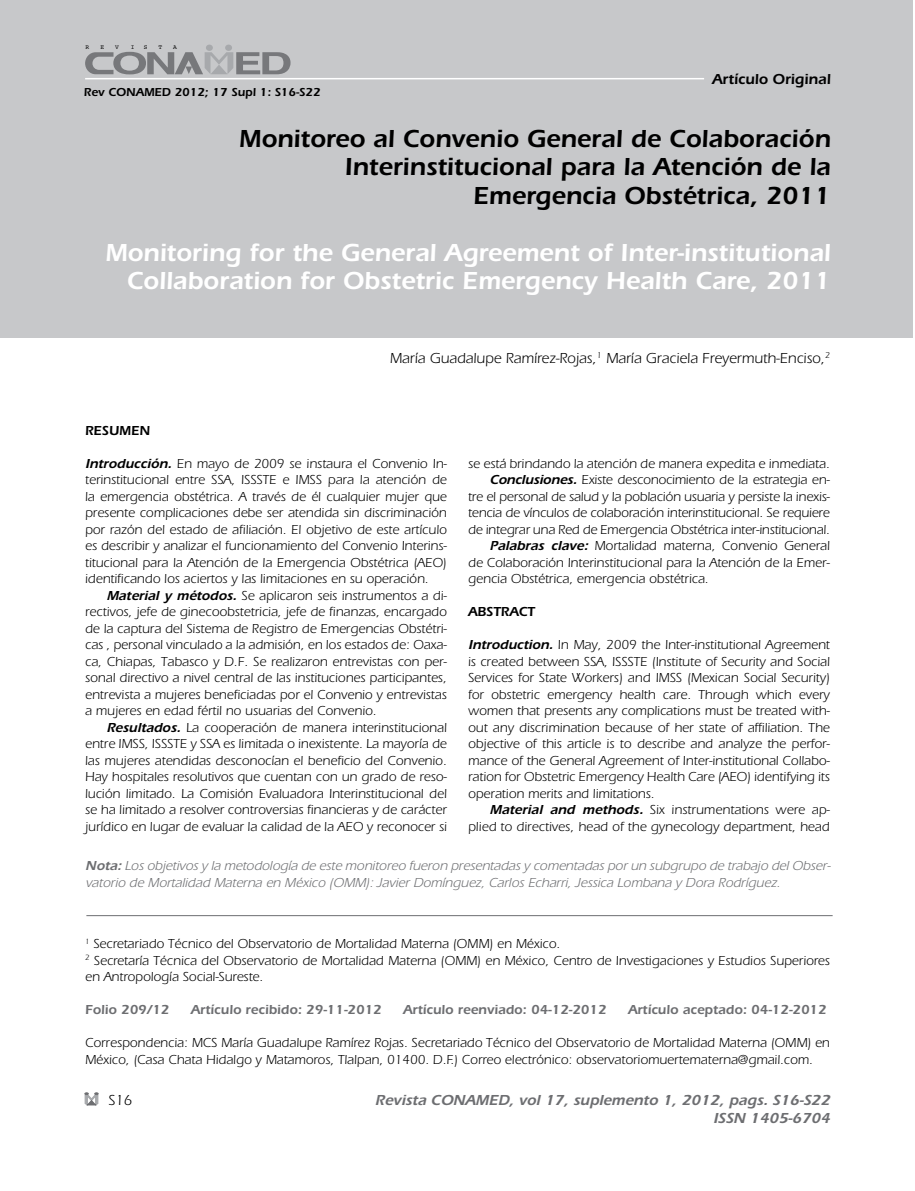
<style>
.page{position:relative;width:915px;height:1191px;background:#fff}
.page>*{position:absolute;margin:0;border:0;box-sizing:border-box;transform-origin:0 0}
.t1{font:600 25.5px/28.5px "Itc Eras";color:#fff;text-align:right}
.t2{font:600 25.5px/28.5px "Itc Eras";color:#000;text-align:right}
.t3{font:15px "Itc Eras";color:#000}
.t4{font:italic 600 15px/18px "Itc Eras";color:#6d6e71;text-align:right}
.t5{font:600 15px "Itc Eras";color:#000}
.t6{font:13.5px/16.5px "Itc Eras";color:#000;text-align:justify}
.t7{font:italic 13.5px/16.5px "Itc Eras";color:#6d6e71}
.t8{font:600 13.5px "Itc Eras";color:#6d6e71}
.t9{font:600 13.5px "Itc Eras";color:#000}
.t10{font:600 12px "Itc Eras";color:#000}
.t11{font:6.3px "Courier";color:#000}
.s1{font-weight:600;font-style:italic}
.s2{font-weight:600}
</style>
<div class="page">
<svg style="left:85px;top:1092px;width:13px;height:13px"></svg>
<div style="left:0;top:0;width:912px;height:337px;background:#c7c8ca"></div>
<div style="left:206px;top:45px;width:7px;height:6px;background:#a7a9ac;border-radius:50%"></div>
<div style="left:225px;top:45px;width:7px;height:6px;background:#a7a9ac;border-radius:50%"></div>
<svg style="left:85px;top:52px;width:205px;height:22px"></svg>
<hr style="left:85px;top:78px;width:618px;height:1px;background:#fff">
<hr style="left:86px;top:915px;width:746px;height:1px;background:#6d6e71">
<p class="t11" style="left:85px;top:42px;width:5px">R</p>
<p class="t11" style="left:100px;top:42px;width:5px">E</p>
<p class="t11" style="left:115px;top:42px;width:5px">V</p>
<p class="t11" style="left:131px;top:42px;width:5px">I</p>
<p class="t11" style="left:144px;top:42px;width:5px">S</p>
<p class="t11" style="left:158px;top:42px;width:5px">T</p>
<p class="t11" style="left:173px;top:42px;width:5px">A</p>
<p class="t10" style="left:84px;top:85px;width:238px">Rev CONAMED 2012; 17 Supl 1: S16-S22</p>
<p class="t5" style="left:712px;top:70px;width:120px">Artículo Original</p>
<h1 class="t2" style="left:239px;top:124px;width:593px">Monitoreo al Convenio General de Colaboración<br>Interinstitucional para la Atención de la<br>Emergencia Obstétrica, 2011</h1>
<h1 class="t1" style="left:105px;top:238px;width:727px">Monitoring for the General Agreement of Inter-institutional<br>Collaboration for Obstetric Emergency Health Care, 2011</h1>
<p class="t3" style="left:389px;top:349px;width:441px">María Guadalupe Ramírez-Rojas,<sup>1</sup> María Graciela Freyermuth-Enciso,<sup>2</sup></p>
<p class="t9" style="left:85px;top:422px;width:19px">Resumen</p>
<p class="t6" style="left:85px;top:455px;width:363px"><span class="s1">Introducción.</span> En mayo de 2009 se instaura el Convenio In&shy;terinstitucional entre SSA, ISSSTE e IMSS para la atención de la emergencia obstétrica. A través de él cualquier mujer que presente complicaciones debe ser atendida sin discriminación por razón del estado de afiliación. El objetivo de este artículo es describir y analizar el funcionamiento del Convenio Interins&shy;titucional para la Atención de la Emergencia Obstétrica (AEO) identificando los aciertos y las limitaciones en su operación.</p>
<p class="t6" style="left:85px;top:587px;width:363px;text-indent:21px"><span class="s1">Material y métodos.</span> Se aplicaron seis instrumentos a di&shy;rectivos, jefe de ginecoobstetricia, jefe de finanzas, encargado de la captura del Sistema de Registro de Emergencias Obstétri&shy;cas , personal vinculado a la admisión, en los estados de: Oaxa&shy;ca, Chiapas, Tabasco y D.F. Se realizaron entrevistas con per&shy;sonal directivo a nivel central de las instituciones participantes, entrevista a mujeres beneficiadas por el Convenio y entrevistas a mujeres en edad fértil no usuarias del Convenio.</p>
<p class="t6" style="left:85px;top:719px;width:363px;text-indent:21px"><span class="s1">Resultados.</span> La cooperación de manera interinstitucional entre IMSS, ISSSTE y SSA es limitada o inexistente. La mayoría de las mujeres atendidas desconocían el beneficio del Convenio.<br>Hay hospitales resolutivos que cuentan con un grado de reso&shy;lución limitado. La Comisión Evaluadora Interinstitucional del se ha limitado a resolver controversias financieras y de carácter jurídico en lugar de evaluar la calidad de la AEO y reconocer si</p>
<p class="t6" style="left:468px;top:455px;width:363px">se está brindando la atención de manera expedita e inmediata.</p>
<p class="t6" style="left:489px;top:472px;width:342px"><span class="s1">Conclusiones.</span> Existe desconocimiento de la estrategia en-</p>
<p class="t6" style="left:468px;top:488px;width:363px">tre el personal de salud y la población usuaria y persiste la inexis-</p>
<p class="t6" style="left:468px;top:505px;width:363px">tencia de vínculos de colaboración interinstitucional. Se requiere</p>
<p class="t6" style="left:468px;top:521px;width:363px">de integrar una Red de Emergencia Obstétrica inter-institucional.</p>
<p class="t6" style="left:489px;top:538px;width:342px"><span class="s1">Palabras clave:</span> Mortalidad materna, Convenio General</p>
<p class="t6" style="left:468px;top:554px;width:363px">de Colaboración Interinstitucional para la Atención de la Emer-</p>
<p class="t6" style="left:468px;top:571px;width:242px">gencia Obstétrica, emergencia obstétrica.</p>
<p class="t9" style="left:468px;top:604px;width:68px">ABSTRACT</p>
<p class="t6" style="left:468px;top:637px;width:363px"><span class="s1">Introduction.</span> In May, 2009 the Inter-institutional Agreement is created between SSA, ISSSTE (Institute of Security and Social Services for State Workers) and IMSS (Mexican Social Security) for obstetric emergency health care. Through which every women that presents any complications must be treated with&shy;out any discrimination because of her state of affiliation. The objective of this article is to describe and analyze the perfor&shy;mance of the General Agreement of Inter-institutional Collabo&shy;ration for Obstetric Emergency Health Care (AEO) identifying its operation merits and limitations.</p>
<p class="t6" style="left:468px;top:802px;width:363px;text-align:right"><span class="s1">Material and methods.</span> Six instrumentations were ap&shy;plied to directives, head of the gynecology department, head</p>
<p class="t7" style="left:85px;top:858px;width:748px"><span class="s2">Nota:</span>Los objetivos y la metodología de este monitoreo fueron presentadas y comentadas porun subgrupo de trabajo delObser&shy;vatorio de Mortalidad Materna en México (OMM): Javier Domínguez, Carlos Echarri, Jessica Lombana y Dora Rodríguez.</p>
<p class="t6" style="left:85px;top:935px;width:746px;text-align:left"><sup>1</sup> Secretariado Técnico del Observatorio de Mortalidad Materna (OMM) en México.<br><sup>2</sup> Secretaría Técnica del Observatorio de Mortalidad Materna (OMM) en México, Centro de Investigaciones y Estudios Superiores en Antropología Social-Sureste.</p>
<p class="t8" style="left:85px;top:1002px;width:86px">Folio 209/12</p>
<p class="t8" style="left:191px;top:1002px;width:192px">Artículo recibido: 29-11-2012</p>
<p class="t8" style="left:403px;top:1002px;width:205px">Artículo reenviado: 04-12-2012</p>
<p class="t8" style="left:627px;top:1002px;width:200px">Artículo aceptado: 04-12-2012</p>
<p class="t6" style="left:85px;top:1034px;width:746px">Correspondencia: MCS María Guadalupe Ramírez Rojas. Secretariado Técnico del Observatorio de Mortalidad Materna (OMM) en<br>México, (Casa Chata Hidalgo y Matamoros, Tlalpan, 01400. D.F.) Correo electrónico: observatoriomuertematerna@gmail.com.</p>
<p class="t3" style="left:108px;top:1091px;width:25px">S16</p>
<p class="t4" style="left:375px;top:1091px;width:459px">Revista CONAMED, vol 17, suplemento 1, 2012, pags. S16-S22<br>ISSN 1405-6704</p>
</div>
